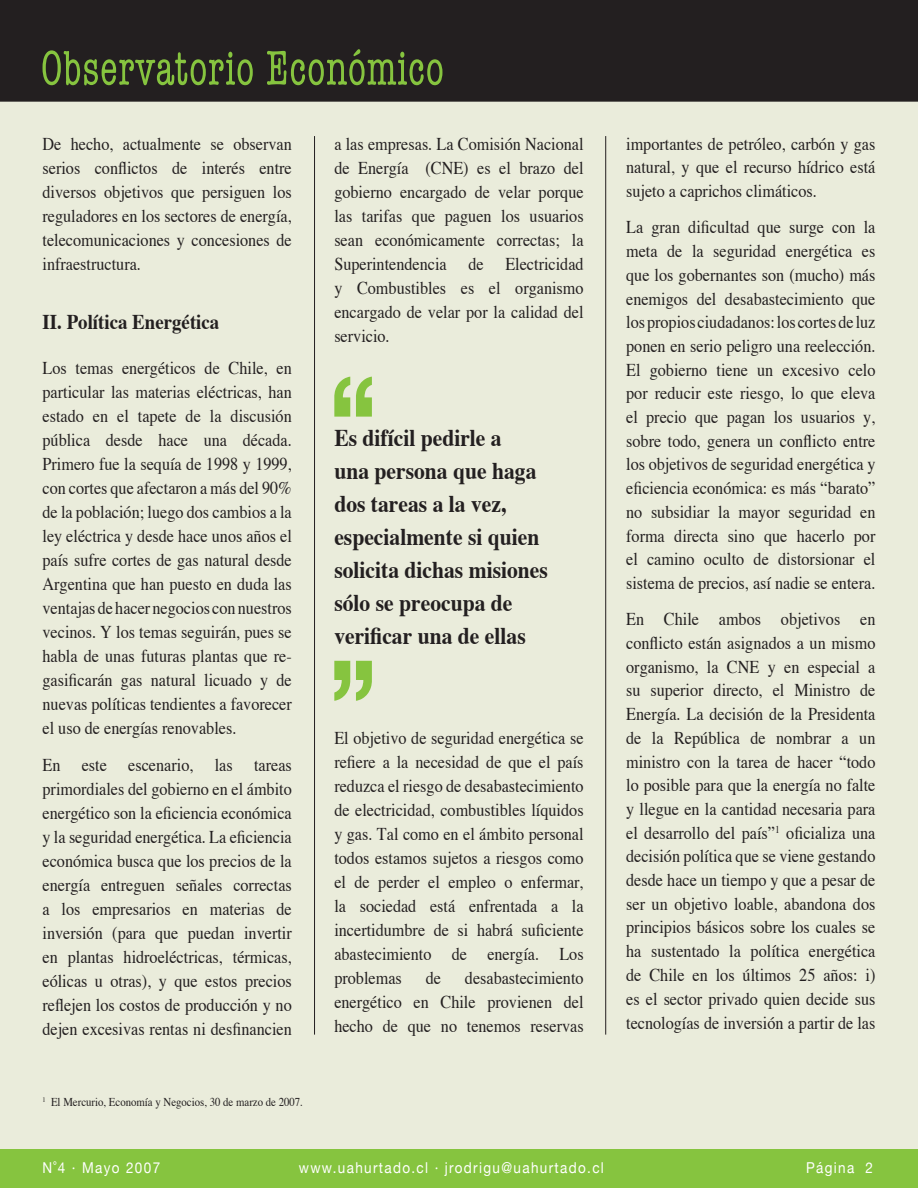
<style>
.page{position:relative;width:918px;height:1188px;background:#fff}
.page>*{position:absolute;margin:0;border:0;box-sizing:border-box;transform-origin:0 0}
.destacado{font:700 24px/33px "Times";color:#231f20;scale:.9 1}
.subtitulo{font:700 21px "Times";color:#231f20;scale:.9 1}
.t1{font:18px/24px "Times";color:#231f20;text-align:justify;scale:.9 1}
.t2{font:15px "Helvetica Neue";letter-spacing:.1em;color:#fff;scale:.9 1}
.t3{font:12px "Times";color:#231f20;scale:.9 1}
</style>
<div class="page">
<div style="left:0;top:0;width:918px;height:1187px;background:#eaecdb"></div>
<div style="left:0;top:1149px;width:918px;height:39px;background:#86c43f"></div>
<div style="left:0;top:0;width:917px;height:102px;background:#231f20"></div>
<svg style="left:43px;top:50px;width:210px;height:35px;background:#405029"></svg>
<svg style="left:267px;top:49px;width:175px;height:36px;background:#404f29"></svg>
<hr style="left:43px;top:99px;width:832px;height:1px;background:#231f20">
<svg style="left:917px;top:0;width:1px;height:102px"></svg>
<hr style="left:314px;top:136px;width:1px;height:899px;background:#231f20">
<hr style="left:605px;top:136px;width:1px;height:899px;background:#231f20">
<svg style="left:334px;top:377px;width:16px;height:40px"></svg>
<svg style="left:356px;top:377px;width:16px;height:40px"></svg>
<svg style="left:356px;top:661px;width:16px;height:40px"></svg>
<svg style="left:334px;top:661px;width:16px;height:40px"></svg>
<p class="t1" style="left:43px;top:130px;width:279px">De hecho, actualmente se observan serios conflictos de interés entre diversos objetivos que persiguen los reguladores en los sectores de energía, telecomunicaciones y concesiones de infraestructura.</p>
<p class="subtitulo" style="left:43px;top:302px;width:198px">II. Política Energética</p>
<p class="t1" style="left:43px;top:354px;width:279px">Los temas energéticos de Chile, en particular las materias eléctricas, han estado en el tapete de la discusión pública desde hace una década.<br>Primero fue la sequía de 1998 y 1999, con cortes que afectaron a más del 90% de la población; luego dos cambios a la ley eléctrica y desde hace unos años el país sufre cortes de gas natural desde Argentina que han puesto en duda las ventajas de hacer negocios con nuestros vecinos. Y los temas seguirán, pues se habla de unas futuras plantas que re&shy;gasificarán gas natural licuado y de nuevas políticas tendientes a favorecer el uso de energías renovables.</p>
<p class="t1" style="left:43px;top:751px;width:279px">En este escenario, las tareas primordiales del gobierno en el ámbito energético son la eficiencia económica y la seguridad energética. La eficiencia económica busca que los precios de la energía entreguen señales correctas a los empresarios en materias de inversión (para que puedan invertir en plantas hidroeléctricas, térmicas, eólicas u otras), y que estos precios reflejen los costos de producción y no dejen excesivas rentas ni desfinancien</p>
<p class="t3" style="left:43px;top:1090px;width:291px"><sup>1</sup> El Mercurio, Economía y Negocios, 30 de marzo de 2007.</p>
<p class="t1" style="left:334px;top:130px;width:279px">a las empresas. La Comisión Nacional de Energía (CNE) es el brazo del gobierno encargado de velar porque las tarifas que paguen los usuarios sean económicamente correctas; la Superintendencia de Electricidad y Combustibles es el organismo encargado de velar por la calidad del servicio.</p>
<p class="t1" style="left:626px;top:130px;width:279px">importantes de petróleo, carbón y gas natural, y que el recurso hídrico está sujeto a caprichos climáticos.</p>
<p class="t1" style="left:626px;top:214px;width:279px">La gran dificultad que surge con la meta de la seguridad energética es que los gobernantes son (mucho) más enemigos del desabastecimiento que los propios ciudadanos: los cortes de luz ponen en serio peligro una reelección.<br>El gobierno tiene un excesivo celo por reducir este riesgo, lo que eleva el precio que pagan los usuarios y, sobre todo, genera un conflicto entre los objetivos de seguridad energética y eficiencia económica: es más “barato” no subsidiar la mayor seguridad en forma directa sino que hacerlo por el camino oculto de distorsionar el sistema de precios, así nadie se entera.</p>
<p class="t1" style="left:626px;top:606px;width:279px">En Chile ambos objetivos en conflicto están asignados a un mismo organismo, la CNE y en especial a su superior directo, el Ministro de Energía. La decisión de la Presidenta de la República de nombrar a un ministro con la tarea de hacer “todo lo posible para que la energía no falte y llegue en la cantidad necesaria para el desarrollo del país”<sup>1</sup> oficializa una decisión política que se viene gestando desde hace un tiempo y que a pesar de ser un objetivo loable, abandona dos principios básicos sobre los cuales se ha sustentado la política energética de Chile en los últimos 25 años: i) es el sector privado quien decide sus tecnologías de inversión a partir de las</p>
<p class="destacado" style="left:334px;top:419px;width:239px">Es difícil pedirle a<br>una persona que haga dos tareas a la vez, especialmente si quien solicita dichas misiones sólo se preocupa de verificar una de ellas</p>
<p class="t1" style="left:334px;top:725px;width:279px">El objetivo de seguridad energética se refiere a la necesidad de que el país reduzca el riesgo de desabastecimiento de electricidad, combustibles líquidos y gas. Tal como en el ámbito personal todos estamos sujetos a riesgos como el de perder el empleo o enfermar, la sociedad está enfrentada a la incertidumbre de si habrá suficiente abastecimiento de energía. Los problemas</p>
<p class="t1" style="left:334px;top:965px;width:279px;text-indent:131px">desabastecimiento energético en Chile provienen del hecho de que no tenemos reservas</p>
<p class="t1" style="left:426px;top:965px;width:18px">de</p>
<p class="t2" style="left:43px;top:1158px;width:132px">N˚4 · Mayo 2007</p>
<p class="t2" style="left:299px;top:1158px;width:341px">www.uahurtado.cl · jrodrigu@uahurtado.cl</p>
<p class="t2" style="left:806px;top:1158px;width:55px">Página</p>
</div>
